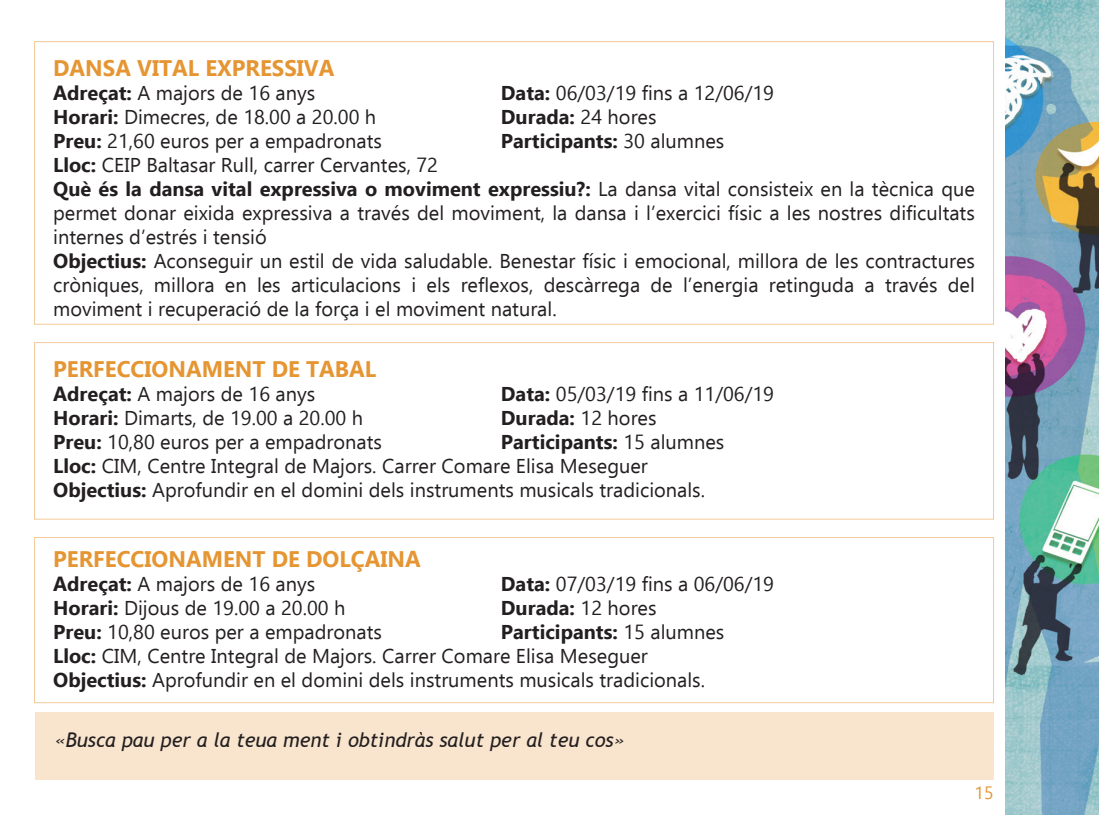
<style>
.page{position:relative;width:1099px;height:815px;background:#fff}
.page>*{position:absolute;margin:0;border:0;box-sizing:border-box;transform-origin:0 0}
.t1{font:700 22.5px "Ebrima";color:#e59532}
.t2{font:20px/24px "Ebrima";color:#231f20}
.t3{font:700 20px "Ebrima";color:#231f20}
.t4{font:italic 20px "Trebuchet MS";color:#231f20}
.t5{font:17.5px "Ebrima";color:#e59532}
.s1{font-weight:700}
.s2{font-weight:400}
</style>
<div class="page">
<img style="left:1005px;top:0;width:93px;height:815px">
<div style="left:35px;top:713px;width:958px;height:67px;background:#f9e5ce"></div>
<p class="t1" style="left:53px;top:51px;width:283px">DANSA VITAL EXPRESSIVA</p>
<p class="t2" style="left:53px;top:80px;width:263px"><span class="s1">Adreçat:</span> A majors de 16 anys</p>
<p class="t2" style="left:501px;top:80px;width:275px"><span class="s1">Data:</span> 06/03/19 fins a 12/06/19</p>
<p class="t2" style="left:53px;top:104px;width:324px"><span class="s1">Horari:</span> Dimecres, de 18.00 a 20.00 h</p>
<p class="t3" style="left:501px;top:102px;width:157px">Durada: <span class="s2">24 hores</span></p>
<p class="t2" style="left:53px;top:128px;width:330px"><span class="s1">Preu:</span> 21,60 euros per a empadronats</p>
<p class="t3" style="left:501px;top:126px;width:225px">Participants: <span class="s2">30 alumnes</span></p>
<p class="t2" style="left:53px;top:152px;width:923px"><span class="s1">Lloc:</span> CEIP Baltasar Rull, carrer Cervantes, 72<br><span class="s1">Què és la dansa vital expressiva o moviment expressiu?:</span> La dansa vital consisteix en la tècnica que permet donar eixida expressiva a través del moviment, la dansa i l’exercici físic a les nostres dificultats internes d’estrés i tensió<br><span class="s1">Objectius:</span> Aconseguir un estil de vida saludable. Benestar físic i emocional, millora de les contractures cròniques, millora en les articulacions i els reflexos, descàrrega de l’energia retinguda a través del moviment i recuperació de la força i el moviment natural.</p>
<p class="t1" style="left:53px;top:353px;width:324px">PERFECCIONAMENT DE TABAL</p>
<p class="t2" style="left:53px;top:382px;width:263px"><span class="s1">Adreçat:</span> A majors de 16 anys</p>
<p class="t2" style="left:501px;top:382px;width:275px"><span class="s1">Data:</span> 05/03/19 fins a 11/06/19</p>
<p class="t2" style="left:53px;top:406px;width:311px"><span class="s1">Horari:</span> Dimarts, de 19.00 a 20.00 h</p>
<p class="t3" style="left:501px;top:403px;width:157px">Durada: <span class="s2">12 hores</span></p>
<p class="t2" style="left:53px;top:430px;width:330px"><span class="s1">Preu:</span> 10,80 euros per a empadronats</p>
<p class="t2" style="left:53px;top:430px;width:672px;text-indent:448px"><span class="s1">Participants:</span> 15 alumnes<br><span class="s1">Lloc:</span> CIM, Centre Integral de Majors. Carrer Comare Elisa Meseguer<br><span class="s1">Objectius:</span> Aprofundir en el domini dels instruments musicals tradicionals.</p>
<p class="t1" style="left:53px;top:543px;width:369px">PERFECCIONAMENT DE DOLÇAINA</p>
<p class="t2" style="left:53px;top:572px;width:263px"><span class="s1">Adreçat:</span> A majors de 16 anys</p>
<p class="t2" style="left:501px;top:572px;width:275px"><span class="s1">Data:</span> 07/03/19 fins a 06/06/19</p>
<p class="t2" style="left:53px;top:596px;width:294px"><span class="s1">Horari:</span> Dijous de 19.00 a 20.00 h</p>
<p class="t3" style="left:501px;top:593px;width:157px">Durada: <span class="s2">12 hores</span></p>
<p class="t2" style="left:53px;top:620px;width:330px"><span class="s1">Preu:</span> 10,80 euros per a empadronats</p>
<p class="t2" style="left:53px;top:620px;width:672px;text-indent:448px"><span class="s1">Participants:</span> 15 alumnes<br><span class="s1">Lloc:</span> CIM, Centre Integral de Majors. Carrer Comare Elisa Meseguer<br><span class="s1">Objectius:</span> Aprofundir en el domini dels instruments musicals tradicionals.</p>
<p class="t4" style="left:55px;top:728px;width:570px">«Busca pau per a la teua ment i obtindràs salut per al teu cos»</p>
<p class="t5" style="left:974px;top:781px;width:56px">15 15</p>
</div>
